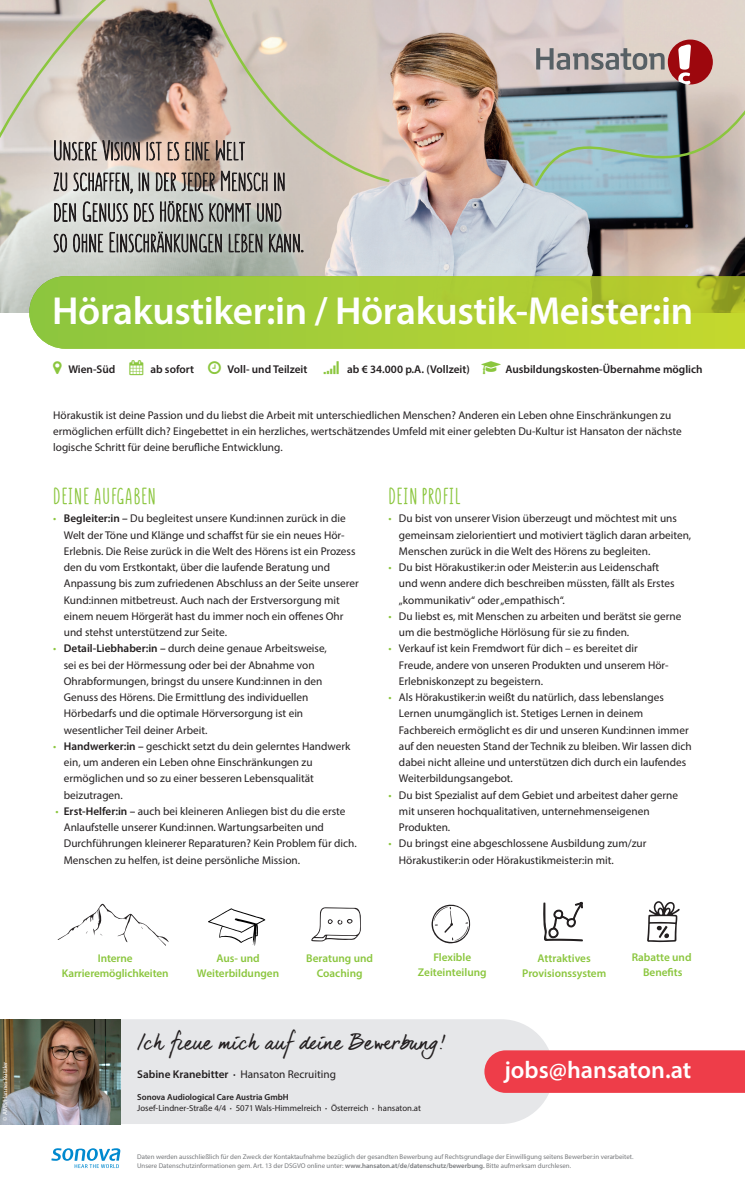
<style>
.page{position:relative;width:745px;height:1198px;background:#fff}
.page>*{position:absolute;margin:0;border:0;box-sizing:border-box;transform-origin:0 0}
.t1{font:600 39.25px "Myriad Pro";letter-spacing:-.01em;color:#fff}
.t2{font:600 24.12px "Myriad Pro";color:#fff}
.t3{font:700 22.5px "SUNN Line Caps";letter-spacing:.055em;color:#8bc63e}
.t4{font:19.75px "dear Joe 6";color:#231f20}
.t5{font:11.25px/16.2px "Myriad Pro";color:#231f20}
.t6{font:600 11.25px "Myriad Pro";color:#8bc63e}
.t7{font:600 11.25px "Myriad Pro";color:#231f20}
.t8{font:8.75px "Myriad Pro";color:#231f20}
.t9{font:600 8.75px "Myriad Pro";color:#231f20}
.t10{font:6.88px "Myriad Pro";color:#76787b}
.t11{font:6.25px "Myriad Pro";color:#fff}
.s1{color:#8bc63e}
.s2{font-weight:600}
.s3{font-weight:400}
</style>
<div class="page">
<img style="left:0;top:0;width:744px;height:313px">
<div style="left:47px;top:133px;width:263px;height:127px;background:#fff;opacity:.75"></div>
<svg style="left:53px;top:183px;width:250px;height:93px;background:#abada8"></svg>
<svg style="left:0;top:0;width:390px;height:183px;background:#b8aca2"></svg>
<svg style="left:29px;top:276px;width:715px;height:73px;background:#a7cc39"></svg>
<svg style="left:58px;top:904px;width:110px;height:41px"></svg>
<svg style="left:647px;top:901px;width:32px;height:41px"></svg>
<svg style="left:208px;top:908px;width:57px;height:38px"></svg>
<svg style="left:311px;top:907px;width:49px;height:34px"></svg>
<div style="left:120px;top:1019px;width:429px;height:105px;background:#e6e7e9"></div>
<div style="left:484px;top:1050px;width:260px;height:43px;background:#ee3d49"></div>
<svg style="left:51px;top:1148px;width:69px;height:20px"></svg>
<img style="left:0;top:1019px;width:120px;height:105px">
<svg style="left:543px;top:901px;width:40px;height:41px"></svg>
<svg style="left:431px;top:904px;width:39px;height:40px"></svg>
<svg style="left:532px;top:39px;width:212px;height:202px;background:#a2a8aa"></svg>
<p class="t11" style="left:1px;top:1120px;width:60px;rotate:-90deg">© AMS/Hannes Kutzler</p>
<p class="t1" style="left:52px;top:286px;width:642px">Hörakustiker:in / Hörakustik-Meister:in</p>
<p class="t7" style="left:68px;top:362px;width:127px">Wien-Süd <span class="s1">▲</span> ab sofort</p>
<p class="t7" style="left:227px;top:362px;width:81px">Voll- und Teilzeit</p>
<p class="t7" style="left:347px;top:362px;width:124px">ab € 34.000 p.A. (Vollzeit)</p>
<p class="t7" style="left:505px;top:362px;width:199px">Ausbildungskosten-Übernahme möglich</p>
<p class="t5" style="left:53px;top:407px;width:619px">Hörakustik ist deine Passion und du liebst die Arbeit mit unterschiedlichen Menschen? Anderen ein Leben ohne Einschränkungen zu</p>
<p class="t5" style="left:53px;top:423px;width:629px">ermöglichen erfüllt dich? Eingebettet in ein herzliches, wertschätzendes Umfeld mit einer gelebten Du-Kultur ist Hansaton der nächste</p>
<p class="t5" style="left:53px;top:439px;width:231px">logische Schritt für deine berufliche Entwicklung.</p>
<p class="t3" style="left:53px;top:485px;width:104px">DEINE AUFGABEN</p>
<p class="t5" style="left:64px;top:510px;width:296px;text-indent:-11px"><span class="s1">•</span> <span class="s2">Begleiter:in –</span> Du begleitest unsere Kund:innen zurück in die Welt der Töne und Klänge und schaffst für sie ein neues Hör-Erlebnis. Die Reise zurück in die Welt des Hörens ist ein Prozess den du vom Erstkontakt, über die laufende Beratung und Anpassung bis zum zufriedenen Abschluss an der Seite unserer Kund:innen mitbetreust. Auch nach der Erstversorgung mit einem neuem Hörgerät hast du immer noch ein offenes Ohr und stehst unterstützend zur Seite.</p>
<p class="t5" style="left:53px;top:640px;width:275px;text-align:center"><span class="s1">•</span> <span class="s2">Detail-Liebhaber:in –</span> durch deine genaue Arbeitsweise, sei es bei der Hörmessung oder bei der Abnahme von<br>Ohrabformungen, bringst du unsere Kund:innen in den</p>
<p class="t5" style="left:64px;top:689px;width:246px">Genuss des Hörens. Die Ermittlung des individuellen<br>Hörbedarfs und die optimale Hörversorgung ist ein wesentlicher Teil deiner Arbeit.</p>
<p class="t5" style="left:64px;top:738px;width:288px;text-indent:-11px"><span class="s1">•</span> <span class="s2">Handwerker:in –</span> geschickt setzt du dein gelerntes Handwerk ein, um anderen ein Leben ohne Einschränkungen zu ermöglichen und so zu einer besseren Lebensqualität beizutragen.</p>
<p class="t5" style="left:64px;top:803px;width:294px;text-indent:-8px"><span class="s1">•</span> <span class="s2">Erst-Helfer:in –</span> auch bei kleineren Anliegen bist du die erste Anlaufstelle unserer Kund:innen. Wartungsarbeiten und Durchführungen kleinerer Reparaturen? Kein Problem für dich.<br>Menschen zu helfen, ist deine persönliche Mission.</p>
<p class="t3" style="left:388px;top:485px;width:73px">DEIN PROFIL</p>
<p class="t5" style="left:399px;top:510px;width:293px;text-indent:-11px"><span class="s1">•</span> Du bist von unserer Vision überzeugt und möchtest mit uns gemeinsam zielorientiert und motiviert täglich daran arbeiten,<br>Menschen zurück in die Welt des Hörens zu begleiten.</p>
<p class="t5" style="left:399px;top:559px;width:277px;text-indent:-11px"><span class="s1">•</span> Du bist Hörakustiker:in oder Meister:in aus Leidenschaft und wenn andere dich beschreiben müssten, fällt als Erstes „kommunikativ“ oder „empathisch“.</p>
<p class="t5" style="left:399px;top:608px;width:284px;text-indent:-11px"><span class="s1">•</span> Du liebst es, mit Menschen zu arbeiten und berätst sie gerne um die bestmögliche Hörlösung für sie zu finden.</p>
<p class="t5" style="left:399px;top:640px;width:271px;text-indent:-11px"><span class="s1">•</span> Verkauf ist kein Fremdwort für dich – es bereitet dir<br>Freude, andere von unseren Produkten und unserem Hör-<br>Erlebniskonzept zu begeistern.</p>
<p class="t5" style="left:399px;top:689px;width:294px;text-indent:-11px"><span class="s1">•</span> Als Hörakustiker:in weißt du natürlich, dass lebenslanges Lernen unumgänglich ist. Stetiges Lernen in deinem Fachbereich ermöglicht es dir und unseren Kund:innen immer auf den neuesten Stand der Technik zu bleiben. Wir lassen dich dabei nicht alleine und unterstützen dich durch ein laufendes Weiterbildungsangebot.</p>
<p class="t5" style="left:399px;top:786px;width:280px;text-indent:-11px"><span class="s1">•</span> Du bist Spezialist auf dem Gebiet und arbeitest daher gerne mit unseren hochqualitativen, unternehmenseigenen<br>Produkten.</p>
<p class="t5" style="left:399px;top:835px;width:249px;text-indent:-11px"><span class="s1">•</span> Du bringst eine abgeschlossene Ausbildung zum/zur<br>Hörakustiker:in oder Hörakustikmeister:in mit.</p>
<p class="t6" style="left:98px;top:951px;width:36px">Interne</p>
<p class="t6" style="left:62px;top:966px;width:108px">Karrieremöglichkeiten</p>
<p class="t6" style="left:216px;top:951px;width:45px">Aus- und</p>
<p class="t6" style="left:197px;top:966px;width:84px">Weiterbildungen</p>
<p class="t6" style="left:306px;top:951px;width:68px">Beratung und</p>
<p class="t6" style="left:316px;top:966px;width:47px">Coaching</p>
<p class="t6" style="left:433px;top:950px;width:39px">Flexible</p>
<p class="t6" style="left:417px;top:965px;width:70px">Zeiteinteilung</p>
<p class="t6" style="left:537px;top:951px;width:55px">Attraktives</p>
<p class="t6" style="left:522px;top:966px;width:86px">Provisionssystem</p>
<p class="t6" style="left:631px;top:950px;width:61px">Rabatte und</p>
<p class="t6" style="left:642px;top:965px;width:41px">Benefits</p>
<p class="t4" style="left:136px;top:1031px;width:310px">/ch freue mich auf deine Bewerbung!</p>
<p class="t7" style="left:137px;top:1067px;width:200px">Sabine Kranebitter · <span class="s3">Hansaton Recruiting</span></p>
<p class="t2" style="left:504px;top:1054px;width:188px">jobs@hansaton.at</p>
<p class="t9" style="left:137px;top:1091px;width:153px">Sonova Audiological Care Austria GmbH</p>
<p class="t8" style="left:137px;top:1103px;width:285px">Josef-Lindner-Straße 4/4 <span class="s2">·</span> 5071 Wals-Himmelreich <span class="s2">·</span> Österreich <span class="s2">·</span> hansaton.at</p>
<p class="t10" style="left:137px;top:1152px;width:497px">Daten werden ausschließlich für den Zweck der Kontaktaufnahme bezüglich der gesandten Bewerbung auf Rechtsgrundlage der Einwilligung seitens Bewerber:in verarbeitet.</p>
<p class="t10" style="left:137px;top:1161px;width:435px">Unsere Datenschutzinformationen gem. Art. 13 der DSGVO online unter: <span class="s2">www.hansaton.at/de/datenschutz/bewerbung.</span> Bitte aufmerksam durchlesen.</p>
</div>
